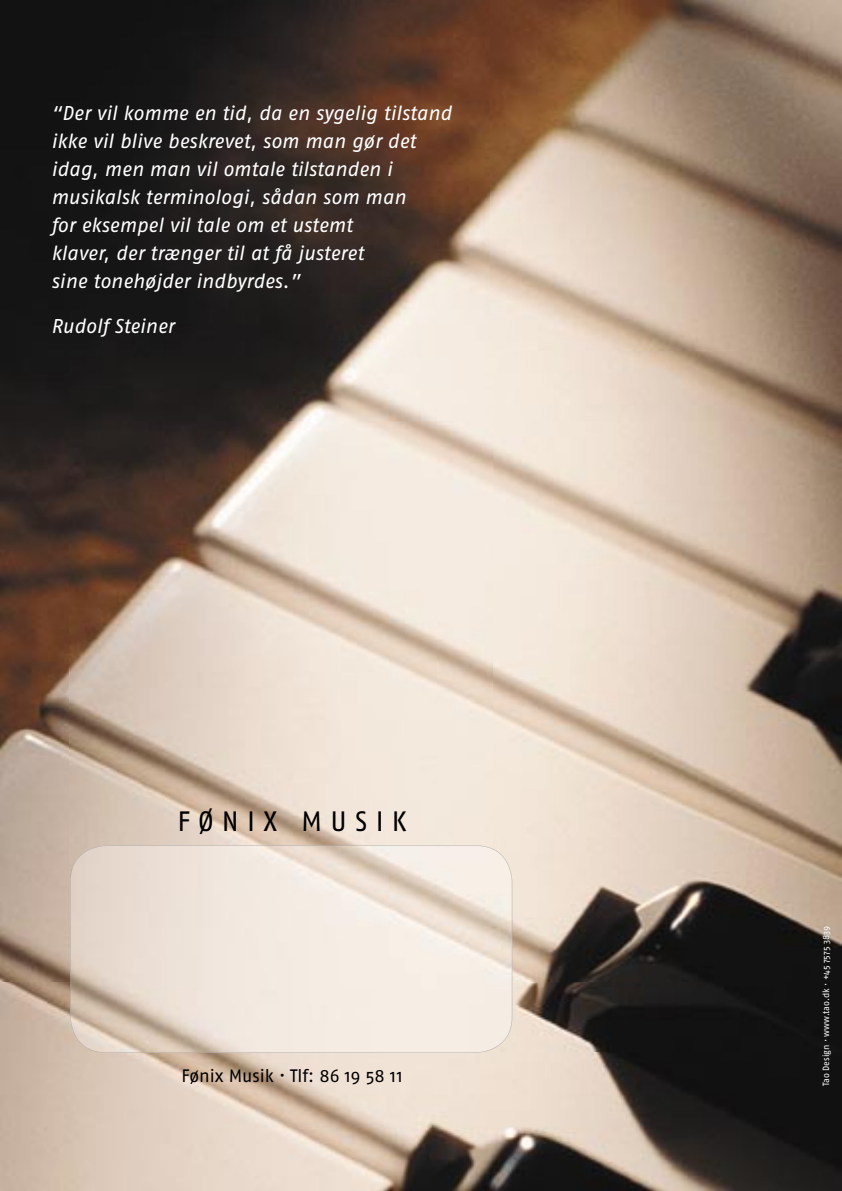
<style>
.page{position:relative;width:842px;height:1191px;background:#fff}
.page>*{position:absolute;margin:0;border:0;box-sizing:border-box;transform-origin:0 0}
.t1{font:28px "Fago No";letter-spacing:.3em;color:#000}
.t2{font:italic 20px/28px "Fago No";letter-spacing:-.005em;color:#fff}
.t3{font:18px "Fago No";color:#000}
.t4{font:9px "Fago No";letter-spacing:-.01em;color:#fff}
</style>
<div class="page">
<img style="left:0;top:1051px;width:842px;height:140px">
<img style="left:0;top:981px;width:70px;height:70px">
<img style="left:512px;top:981px;width:330px;height:70px">
<img style="left:0;top:0;width:70px;height:981px">
<img style="left:492px;top:351px;width:350px;height:630px">
<img style="left:69px;top:421px;width:423px;height:490px">
<img style="left:69px;top:0;width:423px;height:421px">
<img style="left:490px;top:0;width:352px;height:351px">
<img style="left:70px;top:845px;width:442px;height:207px">
<p class="t2" style="left:51px;top:98px;width:402px">“Der vil komme en tid, da en sygelig tilstand ikke vil blive beskrevet, som man gør det idag, men man vil omtale tilstanden i musikalsk terminologi, sådan som man<br>for eksempel vil tale om et ustemt<br>klaver, der trænger til at få justeret<br>sine tonehøjder indbyrdes.”</p>
<p class="t2" style="left:51px;top:312px;width:125px">Rudolf Steiner</p>
<h1 class="t1" style="left:177px;top:805px;width:231px">FØNIX MUSIK</h1>
<p class="t3" style="left:181px;top:1065px;width:223px">Fønix Musik · Tlf: 86 19 58 11</p>
<p class="t4" style="left:821px;top:1086px;width:161px;rotate:-90deg">Tao Design · www.tao.dk · +45 7575 3839</p>
</div>
